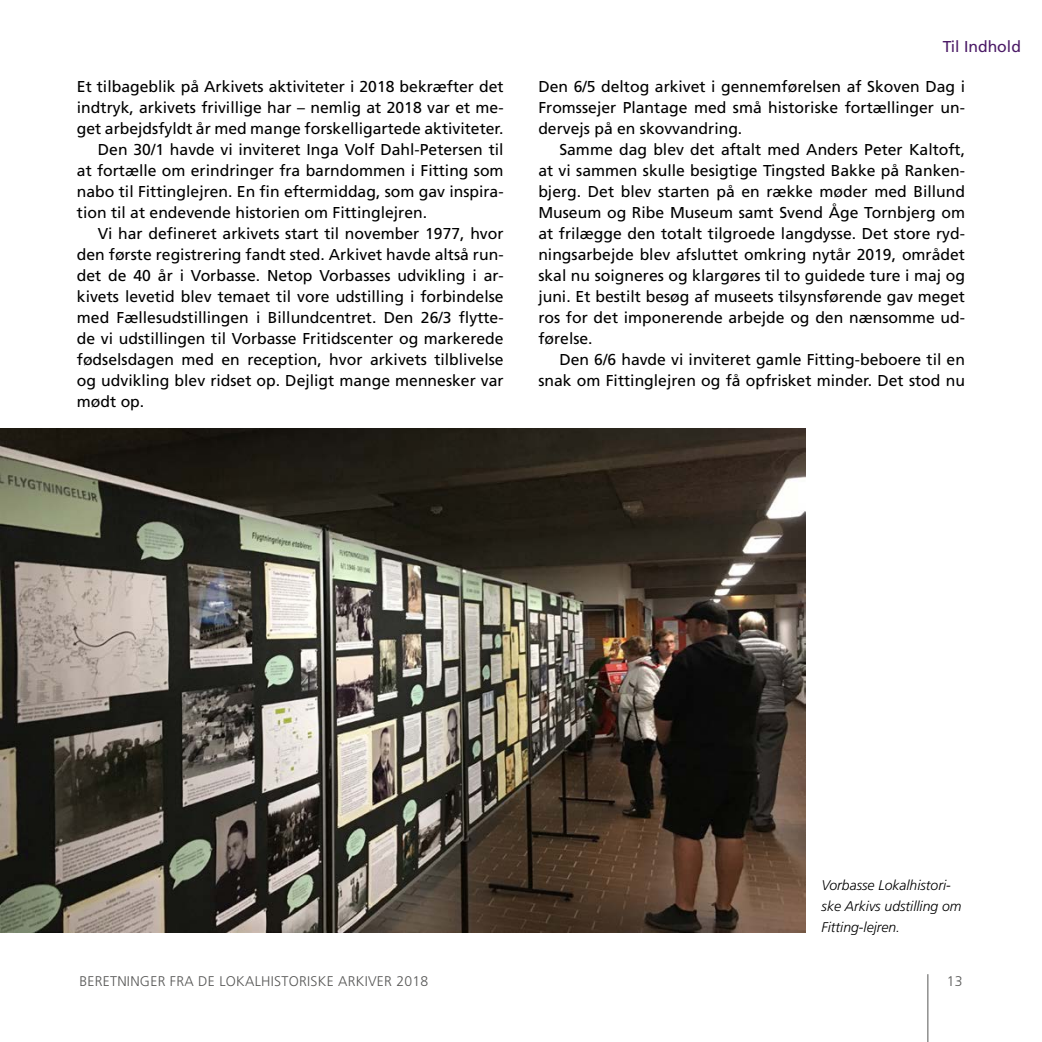
<style>
.page{position:relative;width:1042px;height:1042px;background:#fff}
.page>*{position:absolute;margin:0;border:0;box-sizing:border-box;transform-origin:0 0}
.t1{font:15.75px/21px "Frutiger";color:#000;text-align:justify}
.t2{font:15.75px "Frutiger";color:#4b1a66}
.t3{font:italic 300 14px/21px "Frutiger";color:#000}
.t4{font:300 14px "Frutiger";letter-spacing:.02em;color:#575756}
</style>
<div class="page">
<hr style="left:927px;top:974px;width:1px;height:68px;background:#575756">
<img style="left:0;top:428px;width:805px;height:504px">
<p class="t1" style="left:77px;top:76px;width:428px">Et tilbageblik på Arkivets aktiviteter i 2018 bekræfter det</p>
<p class="t1" style="left:77px;top:97px;width:428px">indtryk, arkivets frivillige har – nemlig at 2018 var et me-</p>
<p class="t1" style="left:77px;top:118px;width:428px">get arbejdsfyldt år med mange forskelligartede aktiviteter.</p>
<p class="t1" style="left:98px;top:139px;width:407px">Den 30/1 havde vi inviteret Inga Volf Dahl-Petersen til</p>
<p class="t1" style="left:77px;top:160px;width:428px">at fortælle om erindringer fra barndommen i Fitting som</p>
<p class="t1" style="left:77px;top:181px;width:428px">nabo til Fittinglejren. En fin eftermiddag, som gav inspira-</p>
<p class="t1" style="left:77px;top:202px;width:352px">tion til at endevende historien om Fittinglejren.</p>
<p class="t1" style="left:98px;top:223px;width:407px">Vi har defineret arkivets start til november 1977, hvor</p>
<p class="t1" style="left:77px;top:244px;width:428px">den første registrering fandt sted. Arkivet havde altså run-</p>
<p class="t1" style="left:77px;top:265px;width:428px">det de 40 år i Vorbasse. Netop Vorbasses udvikling i ar-</p>
<p class="t1" style="left:77px;top:286px;width:428px">kivets levetid blev temaet til vore udstilling i forbindelse</p>
<p class="t1" style="left:77px;top:307px;width:428px">med Fællesudstillingen i Billundcentret. Den 26/3 flytte-</p>
<p class="t1" style="left:77px;top:328px;width:428px">de vi udstillingen til Vorbasse Fritidscenter og markerede</p>
<p class="t1" style="left:77px;top:349px;width:428px">fødselsdagen med en reception, hvor arkivets tilblivelse</p>
<p class="t1" style="left:77px;top:370px;width:428px">og udvikling blev ridset op. Dejligt mange mennesker var</p>
<p class="t1" style="left:77px;top:391px;width:69px">mødt op.</p>
<p class="t2" style="left:943px;top:37px;width:80px">Til Indhold</p>
<p class="t1" style="left:538px;top:76px;width:428px">Den 6/5 deltog arkivet i gennemførelsen af Skoven Dag i Fromssejer Plantage med små historiske fortællinger un&shy;dervejs på en skovvandring.</p>
<p class="t1" style="left:538px;top:139px;width:428px;text-indent:21px">Samme dag blev det aftalt med Anders Peter Kaltoft, at vi sammen skulle besigtige Tingsted Bakke på Ranken&shy;bjerg. Det blev starten på en række møder med Billund Museum og Ribe Museum samt Svend Åge Tornbjerg om at frilægge den totalt tilgroede langdysse. Det store ryd&shy;ningsarbejde blev afsluttet omkring nytår 2019, området skal nu soigneres og klargøres til to guidede ture i maj og juni. Et bestilt besøg af museets tilsynsførende gav meget ros for det imponerende arbejde og den nænsomme ud&shy;førelse.</p>
<p class="t1" style="left:538px;top:349px;width:428px;text-align:right">Den 6/6 havde vi inviteret gamle Fitting-beboere til en snak om Fittinglejren og få opfrisket minder. Det stod nu</p>
<p class="t3" style="left:821px;top:875px;width:142px">Vorbasse Lokalhistori&shy;ske Arkivs udstilling om<br>Fitting-lejren.</p>
<p class="t4" style="left:79px;top:973px;width:350px">BERETNINGER FRA DE LOKALHISTORISKE ARKIVER 2018</p>
<p class="t4" style="left:947px;top:973px;width:17px">13</p>
</div>
